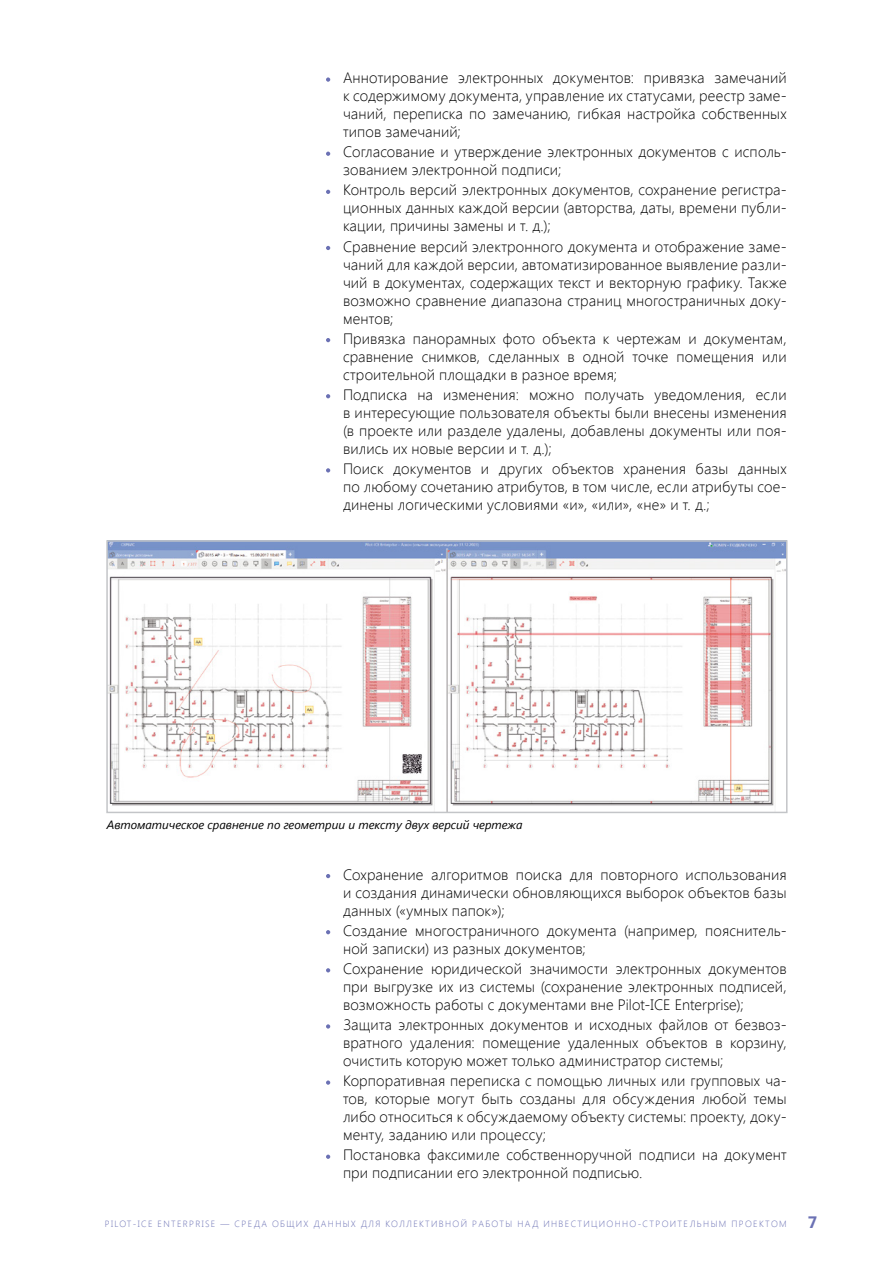
<style>
.page{position:relative;width:893px;height:1263px;background:#fff}
.page>*{position:absolute;margin:0;border:0;box-sizing:border-box;transform-origin:0 0}
.t1{font:700 16.5px "Segoe UI";color:#6b71b4}
.t2{font:300 15px/18px "Segoe UI";letter-spacing:.01em;color:#000;text-align:justify}
.t3{font:italic 12px "Segoe UI";color:#000}
.t4{font:300 9px "Segoe UI";letter-spacing:.145em;color:#6b71b4}
</style>
<div class="page">
<img style="left:109px;top:543px;width:675px;height:267px">
<div style="left:106px;top:540px;width:681px;height:273px;border:2px solid #c3c5c8"></div>
<svg style="left:326px;top:77px;width:4px;height:5px"></svg>
<svg style="left:326px;top:152px;width:4px;height:4px"></svg>
<svg style="left:326px;top:190px;width:4px;height:4px"></svg>
<svg style="left:326px;top:246px;width:4px;height:4px"></svg>
<svg style="left:326px;top:338px;width:4px;height:4px"></svg>
<svg style="left:326px;top:394px;width:4px;height:4px"></svg>
<svg style="left:326px;top:468px;width:4px;height:4px"></svg>
<svg style="left:326px;top:874px;width:4px;height:4px"></svg>
<svg style="left:326px;top:930px;width:4px;height:4px"></svg>
<svg style="left:326px;top:968px;width:4px;height:4px"></svg>
<svg style="left:326px;top:1024px;width:4px;height:4px"></svg>
<svg style="left:326px;top:1080px;width:4px;height:5px"></svg>
<svg style="left:326px;top:1154px;width:4px;height:5px"></svg>
<p class="t2" style="left:343px;top:68px;width:445px">Аннотирование электронных документов: привязка замечаний к содержимому документа, управление их статусами, реестр заме&shy;чаний, переписка по замечанию, гибкая настройка собственных типов замечаний;</p>
<p class="t2" style="left:343px;top:143px;width:445px">Согласование и утверждение электронных документов с исполь&shy;зованием электронной подписи;</p>
<p class="t2" style="left:343px;top:181px;width:445px">Контроль версий электронных документов, сохранение регистра&shy;ционных данных каждой версии (авторства, даты, времени публи&shy;кации, причины замены и т. д.);</p>
<p class="t2" style="left:343px;top:237px;width:445px">Сравнение версий электронного документа и отображение заме&shy;чаний для каждой версии, автоматизированное выявление разли&shy;чий в документах, содержащих текст и векторную графику. Также возможно сравнение диапазона страниц многостраничных доку&shy;ментов;</p>
<p class="t2" style="left:343px;top:329px;width:445px">Привязка панорамных фото объекта к чертежам и документам, сравнение снимков, сделанных в одной точке помещения или строительной площадки в разное время;</p>
<p class="t2" style="left:343px;top:385px;width:445px">Подписка на изменения: можно получать уведомления, если в интересующие пользователя объекты были внесены изменения (в проекте или разделе удалены, добавлены документы или поя&shy;вились их новые версии и т. д.);</p>
<p class="t2" style="left:343px;top:459px;width:445px">Поиск документов и других объектов хранения базы данных по любому сочетанию атрибутов, в том числе, если атрибуты сое&shy;динены логическими условиями «и», «или», «не» и т. д.;</p>
<p class="t3" style="left:107px;top:816px;width:417px">Автоматическое сравнение по геометрии и тексту двух версий чертежа</p>
<p class="t2" style="left:343px;top:865px;width:445px">Сохранение алгоритмов поиска для повторного использования и создания динамически обновляющихся выборок объектов базы данных («умных папок»);</p>
<p class="t2" style="left:343px;top:921px;width:445px">Создание многостраничного документа (например, пояснитель&shy;ной записки) из разных документов;</p>
<p class="t2" style="left:343px;top:959px;width:445px">Сохранение юридической значимости электронных документов при выгрузке их из системы (сохранение электронных подписей, возможность работы с документами вне Pilot-ICE Enterprise);</p>
<p class="t2" style="left:343px;top:1015px;width:445px">Защита электронных документов и исходных файлов от безвоз&shy;вратного удаления: помещение удаленных объектов в корзину, очистить которую может только администратор системы;</p>
<p class="t2" style="left:343px;top:1071px;width:445px">Корпоративная переписка с помощью личных или групповых ча&shy;тов, которые могут быть созданы для обсуждения любой темы либо относиться к обсуждаемому объекту системы: проекту, доку&shy;менту, заданию или процессу;</p>
<p class="t2" style="left:343px;top:1145px;width:445px">Постановка факсимиле собственноручной подписи на документ при подписании его электронной подписью.</p>
<p class="t4" style="left:105px;top:1217px;width:683px">PILOT-ICE ENTERPRISE — СРЕДА ОБЩИХ ДАННЫХ ДЛЯ КОЛЛЕКТИВНОЙ РАБОТЫ НАД ИНВЕСТИЦИОННО-СТРОИТЕЛЬНЫМ ПРОЕКТОМ</p>
<p class="t1" style="left:808px;top:1210px;width:11px">7</p>
</div>
